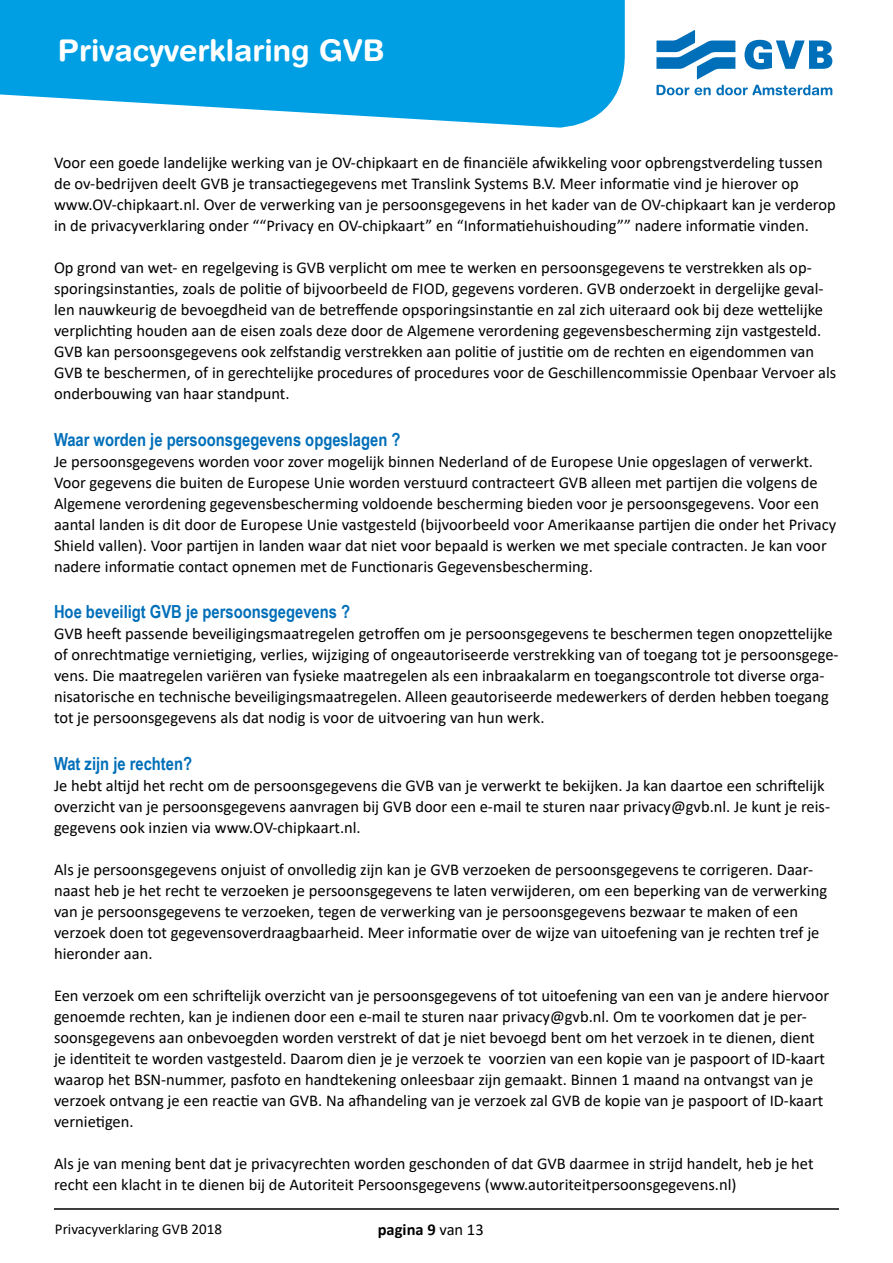
<style>
.page{position:relative;width:893px;height:1263px;background:#fff}
.page>*{position:absolute;margin:0;border:0;box-sizing:border-box;transform-origin:0 0}
.t1{font:700 30px "Helvetica Rounded LT";color:#fff}
.t2{font:700 18px "Arial Narrow";color:#006fb9}
.t3{font:16.5px/21px "Calibri";color:#000}
.t4{font:700 16.5px "Calibri";color:#000}
.t5{font:15px "Calibri";color:#000}
.s1{font-weight:400}
</style>
<div class="page">
<hr style="left:54px;top:1208px;width:785px;height:2px;background:#000">
<svg style="left:0;top:0;width:625px;height:128px;background:#21abe6"></svg>
<svg style="left:656px;top:30px;width:79px;height:49px"></svg>
<svg style="left:744px;top:40px;width:88px;height:29px"></svg>
<svg style="left:656px;top:85px;width:176px;height:10px"></svg>
<h1 class="t1" style="left:58px;top:32px;width:328px">Privacyverklaring GVB</h1>
<p class="t3" style="left:54px;top:152px;width:783px">Voor een goede landelijke werking van je OV-chipkaart en de financiële afwikkeling voor opbrengstverdeling tussen de ov-bedrijven deelt GVB je transactiegegevens met Translink Systems B.V. Meer informatie vind je hierover op www.OV-chipkaart.nl. Over de verwerking van je persoonsgegevens in het kader van de OV-chipkaart kan je verderop in de privacyverklaring onder ““Privacy en OV-chipkaart” en “Informatiehuishouding”” nadere informatie vinden.</p>
<p class="t3" style="left:54px;top:257px;width:784px">Op grond van wet- en regelgeving is GVB verplicht om mee te werken en persoonsgegevens te verstrekken als op&shy;sporingsinstanties, zoals de politie of bijvoorbeeld de FIOD, gegevens vorderen. GVB onderzoekt in dergelijke geval&shy;len nauwkeurig de bevoegdheid van de betreffende opsporingsinstantie en zal zich uiteraard ook bij deze wettelijke verplichting houden aan de eisen zoals deze door de Algemene verordening gegevensbescherming zijn vastgesteld.<br>GVB kan persoonsgegevens ook zelfstandig verstrekken aan politie of justitie om de rechten en eigendommen van GVB te beschermen, of in gerechtelijke procedures of procedures voor de Geschillencommissie Openbaar Vervoer als onderbouwing van haar standpunt.</p>
<p class="t2" style="left:54px;top:426px;width:348px">Waar worden je persoonsgegevens opgeslagen ?</p>
<p class="t3" style="left:54px;top:450px;width:784px">Je persoonsgegevens worden voor zover mogelijk binnen Nederland of de Europese Unie opgeslagen of verwerkt.<br>Voor gegevens die buiten de Europese Unie worden verstuurd contracteert GVB alleen met partijen die volgens de Algemene verordening gegevensbescherming voldoende bescherming bieden voor je persoonsgegevens. Voor een aantal landen is dit door de Europese Unie vastgesteld (bijvoorbeeld voor Amerikaanse partijen die onder het Privacy Shield vallen). Voor partijen in landen waar dat niet voor bepaald is werken we met speciale contracten. Je kan voor nadere informatie contact opnemen met de Functionaris Gegevensbescherming.</p>
<p class="t2" style="left:54px;top:598px;width:298px">Hoe beveiligt GVB je persoonsgegevens ?</p>
<p class="t3" style="left:54px;top:623px;width:786px">GVB heeft passende beveiligingsmaatregelen getroffen om je persoonsgegevens te beschermen tegen onopzettelijke of onrechtmatige vernietiging, verlies, wijziging of ongeautoriseerde verstrekking van of toegang tot je persoonsgege&shy;vens. Die maatregelen variëren van fysieke maatregelen als een inbraakalarm en toegangscontrole tot diverse orga&shy;nisatorische en technische beveiligingsmaatregelen. Alleen geautoriseerde medewerkers of derden hebben toegang tot je persoonsgegevens als dat nodig is voor de uitvoering van hun werk.</p>
<p class="t2" style="left:54px;top:750px;width:140px">Wat zijn je rechten?</p>
<p class="t3" style="left:54px;top:774px;width:778px">Je hebt altijd het recht om de persoonsgegevens die GVB van je verwerkt te bekijken. Ja kan daartoe een schriftelijk overzicht van je persoonsgegevens aanvragen bij GVB door een e-mail te sturen naar privacy@gvb.nl. Je kunt je reis&shy;gegevens ook inzien via www.OV-chipkaart.nl.</p>
<p class="t3" style="left:54px;top:858px;width:775px">Als je persoonsgegevens onjuist of onvolledig zijn kan je GVB verzoeken de persoonsgegevens te corrigeren. Daar&shy;naast heb je het recht te verzoeken je persoonsgegevens te laten verwijderen, om een beperking van de verwerking van je persoonsgegevens te verzoeken, tegen de verwerking van je persoonsgegevens bezwaar te maken of een verzoek doen tot gegevensoverdraagbaarheid. Meer informatie over de wijze van uitoefening van je rechten tref je hieronder aan.</p>
<p class="t3" style="left:54px;top:984px;width:777px">Een verzoek om een schriftelijk overzicht van je persoonsgegevens of tot uitoefening van een van je andere hiervoor genoemde rechten, kan je indienen door een e-mail te sturen naar privacy@gvb.nl. Om te voorkomen dat je per&shy;soonsgegevens aan onbevoegden worden verstrekt of dat je niet bevoegd bent om het verzoek in te dienen, dient je identiteit te worden vastgesteld. Daarom dien je je verzoek te voorzien van een kopie van je paspoort of ID-kaart waarop het BSN-nummer, pasfoto en handtekening onleesbaar zijn gemaakt. Binnen 1 maand na ontvangst van je verzoek ontvang je een reactie van GVB. Na afhandeling van je verzoek zal GVB de kopie van je paspoort of ID-kaart vernietigen.</p>
<p class="t3" style="left:54px;top:1153px;width:761px">Als je van mening bent dat je privacyrechten worden geschonden of dat GVB daarmee in strijd handelt, heb je het recht een klacht in te dienen bij de Autoriteit Persoonsgegevens (www.autoriteitpersoonsgegevens.nl)</p>
<p class="t5" style="left:55px;top:1218px;width:169px">Privacyverklaring GVB 2018</p>
<p class="t4" style="left:378px;top:1218px;width:107px">pagina 9 <span class="s1">van 13</span></p>
</div>
